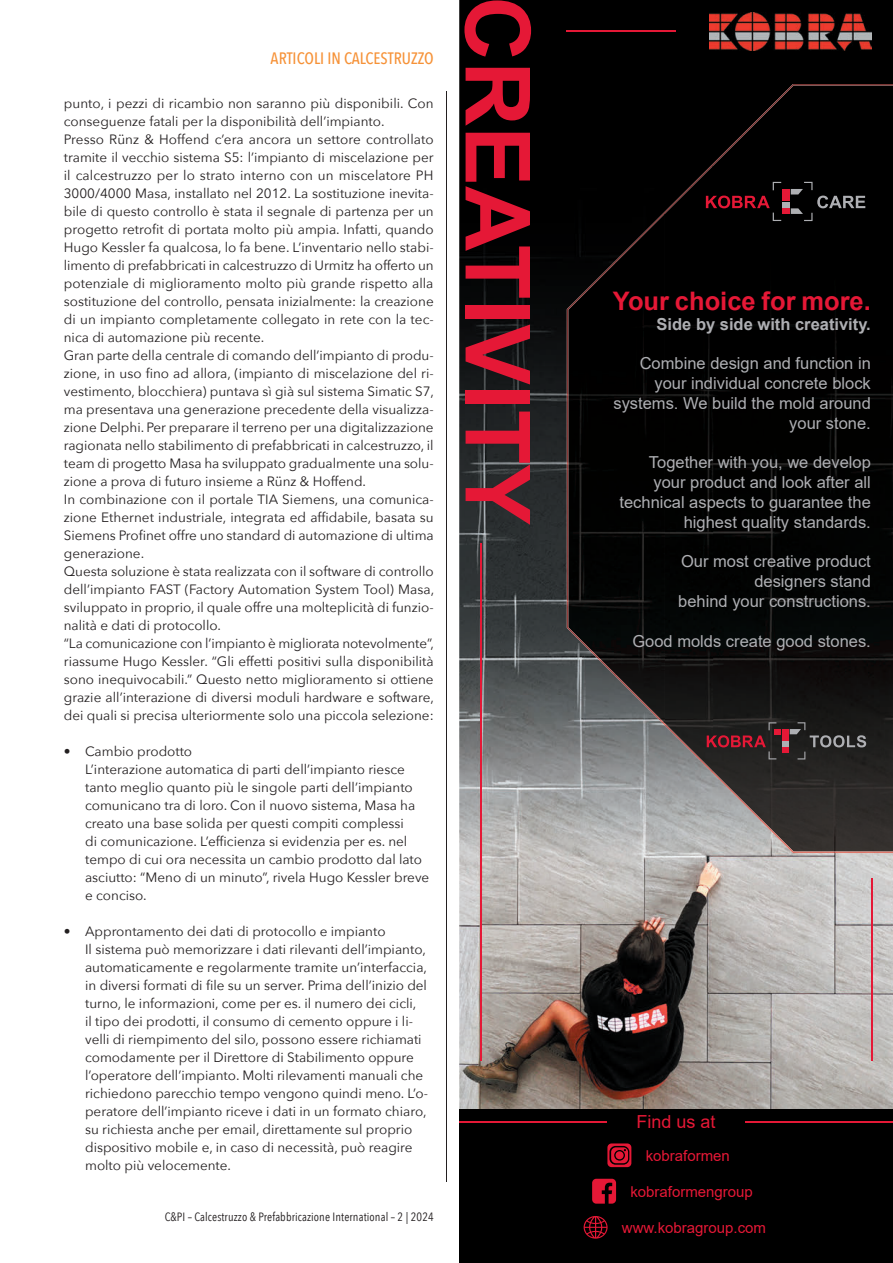
<style>
.page{position:relative;width:893px;height:1263px;background:#fff}
.page>*{position:absolute;margin:0;border:0;box-sizing:border-box;transform-origin:0 0}
.t1{font:700 90px "Arial";color:#e51836}
.t2{font:700 25.5px "Arial";color:#e51836}
.t3{font:18px "Arial";color:#e51836}
.t4{font:16.5px/19.8px "Arial";color:#aeafb3;text-align:right}
.t5{font:700 16.5px "Arial";color:#aeafb3}
.t6{font:500 16.5px "Avenir Next Condensed";color:#f69238}
.t7{font:15px "Arial";color:#e51836}
.t8{font:13.5px/18px "Avenir Next";color:#231f20}
.t9{font:12px "Avenir Next Condensed";letter-spacing:.01em;color:#231f20}
</style>
<div class="page">
<hr style="left:446px;top:91px;width:1px;height:1091px;background:#231f20">
<img style="left:459px;top:0;width:434px;height:1109px">
<img style="left:710px;top:13px;width:162px;height:37px">
<div style="left:459px;top:1109px;width:434px;height:154px;background:#000"></div>
<hr style="left:459px;top:1121px;width:147px;height:1px;background:#e51836">
<hr style="left:745px;top:1121px;width:148px;height:1px;background:#e51836">
<svg style="left:583px;top:1216px;width:25px;height:23px"></svg>
<img style="left:712px;top:86px;width:181px;height:765px">
<img style="left:664px;top:166px;width:49px;height:604px">
<img style="left:616px;top:214px;width:49px;height:508px">
<img style="left:568px;top:262px;width:48px;height:411px">
<div style="left:741px;top:84px;width:152px;height:52px;background:#000"></div>
<img style="left:690px;top:135px;width:54px;height:52px">
<img style="left:638px;top:186px;width:55px;height:52px">
<img style="left:587px;top:237px;width:54px;height:52px">
<img style="left:567px;top:289px;width:48px;height:387px">
<img style="left:615px;top:673px;width:49px;height:51px">
<img style="left:663px;top:722px;width:49px;height:51px">
<img style="left:712px;top:770px;width:49px;height:51px">
<img style="left:760px;top:818px;width:133px;height:35px">
<hr style="left:567px;top:31px;width:109px;height:1px;background:#e51836">
<hr style="left:871px;top:878px;width:1px;height:183px;background:#e51836">
<hr style="left:480px;top:543px;width:1px;height:518px;background:#e51836">
<svg style="left:707px;top:722px;width:159px;height:37px;background:#3a282a"></svg>
<svg style="left:773px;top:182px;width:8px;height:8px"></svg>
<svg style="left:706px;top:196px;width:75px;height:25px;background:#30060c"></svg>
<div style="left:782px;top:189px;width:8px;height:6px;background:#e51836"></div>
<div style="left:782px;top:195px;width:8px;height:6px;background:#e51836"></div>
<div style="left:782px;top:202px;width:8px;height:5px;background:#aeafb3"></div>
<div style="left:782px;top:208px;width:8px;height:6px;background:#e51836"></div>
<svg style="left:791px;top:182px;width:74px;height:39px;background:#19191a"></svg>
<svg style="left:592px;top:1179px;width:24px;height:25px"></svg>
<svg style="left:607px;top:1143px;width:24px;height:24px"></svg>
<p class="t6" style="left:271px;top:49px;width:165px">ARTICOLI IN CALCESTRUZZO</p>
<p class="t8" style="left:64px;top:94px;width:372px">punto, i pezzi di ricambio non saranno più disponibili. Con conseguenze fatali per la disponibilità dell’impianto.<br>Presso Rünz &amp; Hoffend c’era ancora un settore controllato tramite il vecchio sistema S5: l’impianto di miscelazione per il calcestruzzo per lo strato interno con un miscelatore PH 3000/4000 Masa, installato nel 2012. La sostituzione inevita&shy;bile di questo controllo è stata il segnale di partenza per un progetto retrofit di portata molto più ampia. Infatti, quando Hugo Kessler fa qualcosa, lo fa bene. L’inventario nello stabi&shy;limento di prefabbricati in calcestruzzo di Urmitz ha offerto un potenziale di miglioramento molto più grande rispetto alla sostituzione del controllo, pensata inizialmente: la creazione di un impianto completamente collegato in rete con la tec&shy;nica di automazione più recente.<br>Gran parte della centrale di comando dell’impianto di produ&shy;zione, in uso fino ad allora, (impianto di miscelazione del ri&shy;vestimento, blocchiera) puntava sì già sul sistema Simatic S7, ma presentava una generazione precedente della visualizza&shy;zione Delphi. Per preparare il terreno per una digitalizzazione ragionata nello stabilimento di prefabbricati in calcestruzzo, il team di progetto Masa ha sviluppato gradualmente una solu&shy;zione a prova di futuro insieme a Rünz &amp; Hoffend.<br>In combinazione con il portale TIA Siemens, una comunica&shy;zione Ethernet industriale, integrata ed affidabile, basata su Siemens Profinet offre uno standard di automazione di ultima generazione.<br>Questa soluzione è stata realizzata con il software di controllo dell’impianto FAST (Factory Automation System Tool) Masa, sviluppato in proprio, il quale offre una molteplicità di funzio&shy;nalità e dati di protocollo.<br>“La comunicazione con l’impianto è migliorata notevolmente”, riassume Hugo Kessler. “Gli effetti positivi sulla disponibilità sono inequivocabili.” Questo netto miglioramento si ottiene grazie all’interazione di diversi moduli hardware e software, dei quali si precisa ulteriormente solo una piccola selezione:</p>
<p class="t8" style="left:85px;top:742px;width:346px;text-indent:-21px">• Cambio prodotto<br>L’interazione automatica di parti dell’impianto riesce tanto meglio quanto più le singole parti dell’impianto comunicano tra di loro. Con il nuovo sistema, Masa ha creato una base solida per questi compiti complessi<br>di comunicazione. L’efficienza si evidenzia per es. nel tempo di cui ora necessita un cambio prodotto dal lato asciutto: “Meno di un minuto”, rivela Hugo Kessler breve e conciso.</p>
<p class="t8" style="left:85px;top:922px;width:344px;text-indent:-21px">• Approntamento dei dati di protocollo e impianto<br>Il sistema può memorizzare i dati rilevanti dell’impianto, automaticamente e regolarmente tramite un’interfaccia, in diversi formati di file su un server. Prima dell’inizio del turno, le informazioni, come per es. il numero dei cicli,<br>il tipo dei prodotti, il consumo di cemento oppure i li&shy;velli di riempimento del silo, possono essere richiamati comodamente per il Direttore di Stabilimento oppure l’operatore dell’impianto. Molti rilevamenti manuali che richiedono parecchio tempo vengono quindi meno. L’o&shy;peratore dell’impianto riceve i dati in un formato chiaro, su richiesta anche per email, direttamente sul proprio dispositivo mobile e, in caso di necessità, può reagire molto più velocemente.</p>
<p class="t9" style="left:165px;top:1207px;width:271px">C&amp;PI – Calcestruzzo &amp; Prefabbricazione International – 2 | 2024</p>
<h1 class="t1" style="left:561px;top:-4px;width:530px;rotate:90deg">CREATIVITY</h1>
<h2 class="t2" style="left:613px;top:283px;width:259px">Your choice for more.</h2>
<p class="t5" style="left:657px;top:312px;width:216px">Side by side with creativity.</p>
<p class="t4" style="left:613px;top:354px;width:259px">Combine design and function in your individual concrete block systems. We build the mold around your stone.</p>
<p class="t4" style="left:620px;top:453px;width:253px">Together with you, we develop your product and look after all technical aspects to guarantee the highest quality standards.</p>
<p class="t4" style="left:678px;top:552px;width:194px">Our most creative product designers stand<br>behind your constructions.</p>
<p class="t4" style="left:632px;top:631px;width:240px">Good molds create good stones.</p>
<h3 class="t3" style="left:637px;top:1109px;width:81px">Find us at</h3>
<p class="t7" style="left:646px;top:1145px;width:86px">kobraformen</p>
<p class="t7" style="left:630px;top:1181px;width:124px">kobraformengroup</p>
<p class="t7" style="left:622px;top:1217px;width:146px">www.kobragroup.com</p>
</div>
